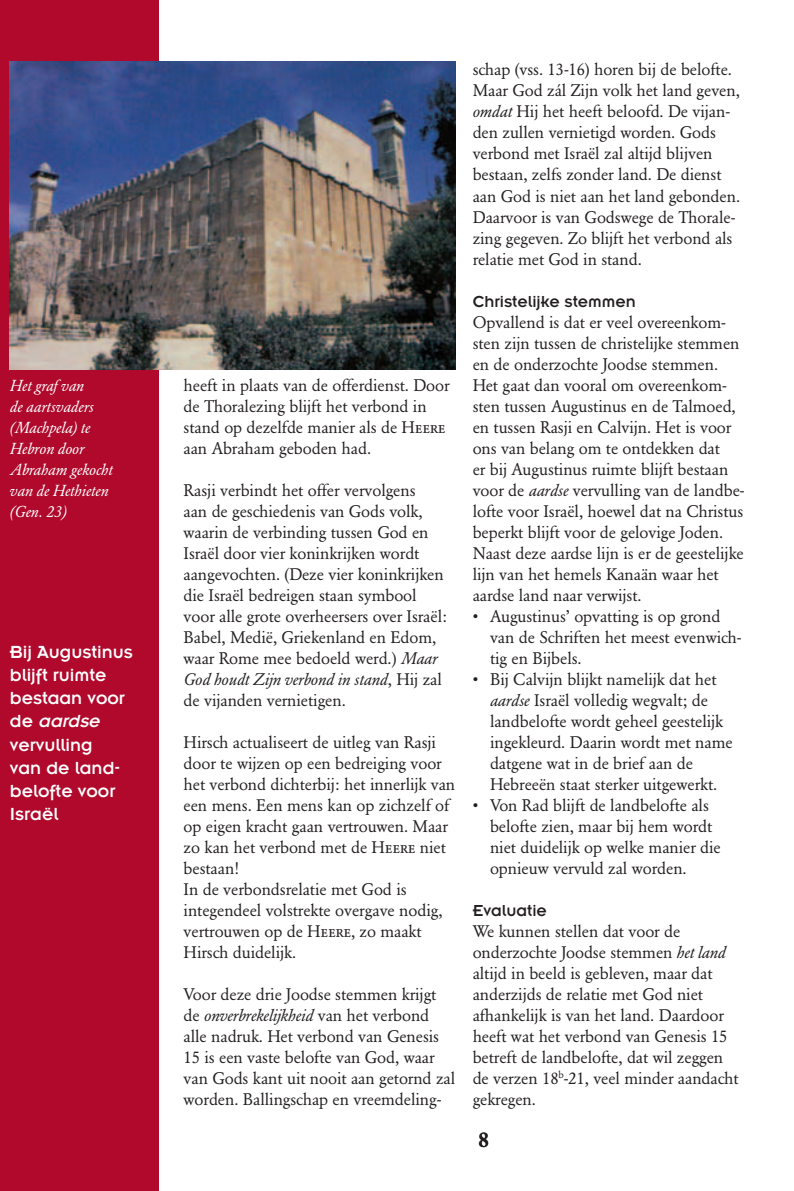
<style>
.page{position:relative;width:794px;height:1191px;background:#fff}
.page>*{position:absolute;margin:0;border:0;box-sizing:border-box;transform-origin:0 0}
.t1{font:500 21px "Garamond BE";color:#231f20}
.t2{font:19.25px/23.1px "Insignia";color:#fff}
.t3{font:17.5px "Insignia";color:#231f20}
.t4{font:16.62px/21px "Garamond BE";letter-spacing:-.005em;color:#231f20}
.t5{font:italic 15.75px/21px "Garamond BE";color:#fff}
.s1{font-style:italic}
.s2{font-family:"Garamond BE Regular SC"}
</style>
<div class="page">
<div style="left:0;top:0;width:159px;height:1191px;background:#b0092c"></div>
<img style="left:10px;top:62px;width:445px;height:307px">
<p class="t5" style="left:10px;top:376px;width:104px">Het graf van<br>de aartsvaders (Machpela) te<br>Hebron door<br>Abraham gekocht van de Hethieten (Gen. 23)</p>
<p class="t2" style="left:10px;top:642px;width:124px">Bij Augustinus blijft ruimte bestaan voor d e <span class="s1">aardse </span>vervulling<br>van de land&shy;belofte voor<br>Israël</p>
<p class="t4" style="left:184px;top:376px;width:267px">heeft in plaats van de offerdienst. Door de Thoralezing blijft het verbond in stand op dezelfde manier als de <span class="s2">Heere </span>aan Abraham geboden had.</p>
<p class="t4" style="left:184px;top:481px;width:265px">Rasji verbindt het offer vervolgens<br>aan de geschiedenis van Gods volk, waarin de verbinding tussen God en Israël door vier koninkrijken wordt aangevochten. (Deze vier koninkrijken die Israël bedreigen staan symbool voor alle grote overheersers over Israël:<br>Babel, Medië, Griekenland en Edom, waar Rome mee bedoeld werd.) <span class="s1">Maar God houdt Zijn verbond in stand</span>, Hij zal de vijanden vernietigen.</p>
<p class="t4" style="left:184px;top:733px;width:273px">Hirsch actualiseert de uitleg van Rasji door te wijzen op een bedreiging voor het verbond dichterbij: het innerlijk van een mens. Een mens kan op zichzelf of op eigen kracht gaan vertrouwen. Maar zo kan het verbond met de <span class="s2">Heere</span> niet bestaan!<br>In de verbondsrelatie met God is integendeel volstrekte overgave nodig, vertrouwen op de <span class="s2">Heere</span>, zo maakt<br>Hirsch duidelijk.</p>
<p class="t4" style="left:184px;top:985px;width:273px">Voor deze drie Joodse stemmen krijgt de <span class="s1">onverbrekelijkheid</span> van het verbond alle nadruk. Het verbond van Genesis 15 is een vaste belofte van God, waar van Gods kant uit nooit aan getornd zal worden. Ballingschap en vreemdeling-</p>
<p class="t4" style="left:472px;top:61px;width:269px">schap (vss. 13-16) horen bij de belofte.<br>Maar God zál Zijn volk het land geven, <span class="s1">omdat</span> Hij het heeft beloofd. De vijan&shy;den zullen vernietigd worden. Gods verbond met Israël zal altijd blijven bestaan, zelfs zonder land. De dienst aan God is niet aan het land gebonden.<br>Daarvoor is van Godswege de Thorale&shy;zing gegeven. Zo blijft het verbond als relatie met God in stand.</p>
<p class="t3" style="left:472px;top:295px;width:165px">Christelijke stemmen</p>
<p class="t4" style="left:472px;top:313px;width:273px">Opvallend is dat er veel overeenkom&shy;sten zijn tussen de christelijke stemmen en de onderzochte Joodse stemmen.<br>Het gaat dan vooral om overeenkom&shy;sten tussen Augustinus en de Talmoed, en tussen Rasji en Calvijn. Het is voor ons van belang om te ontdekken dat<br>er bij Augustinus ruimte blijft bestaan voor de <span class="s1">aardse</span> vervulling van de landbe&shy;lofte voor Israël, hoewel dat na Christus beperkt blijft voor de gelovige Joden.<br>Naast deze aardse lijn is er de geestelijke lijn van het hemels Kanaän waar het aardse land naar verwijst.</p>
<p class="t4" style="left:490px;top:607px;width:253px;text-indent:-17px">• Augustinus’ opvatting is op grond van de Schriften het meest evenwich&shy;tig en Bijbels.</p>
<p class="t4" style="left:490px;top:670px;width:244px;text-indent:-17px">• Bij Calvijn blijkt namelijk dat het <span class="s1">aardse</span> Israël volledig wegvalt; de landbelofte wordt geheel geestelijk ingekleurd. Daarin wordt met name datgene wat in de brief aan de Hebreeën staat sterker uitgewerkt.</p>
<p class="t4" style="left:490px;top:796px;width:232px;text-indent:-17px">• Von Rad blijft de landbelofte als belofte zien, maar bij hem wordt niet duidelijk op welke manier die opnieuw vervuld zal worden.</p>
<p class="t3" style="left:472px;top:904px;width:76px">Evaluatie</p>
<p class="t4" style="left:472px;top:922px;width:267px">We kunnen stellen dat voor de onderzochte Joodse stemmen <span class="s1">het land </span>altijd in beeld is gebleven, maar dat anderzijds de relatie met God niet afhankelijk is van het land. Daardoor heeft wat het verbond van Genesis 15 betreft de landbelofte, dat wil zeggen de verzen 18<sup>b</sup>-21, veel minder aandacht gekregen.</p>
<p class="t1" style="left:478px;top:1130px;width:12px">8</p>
</div>
